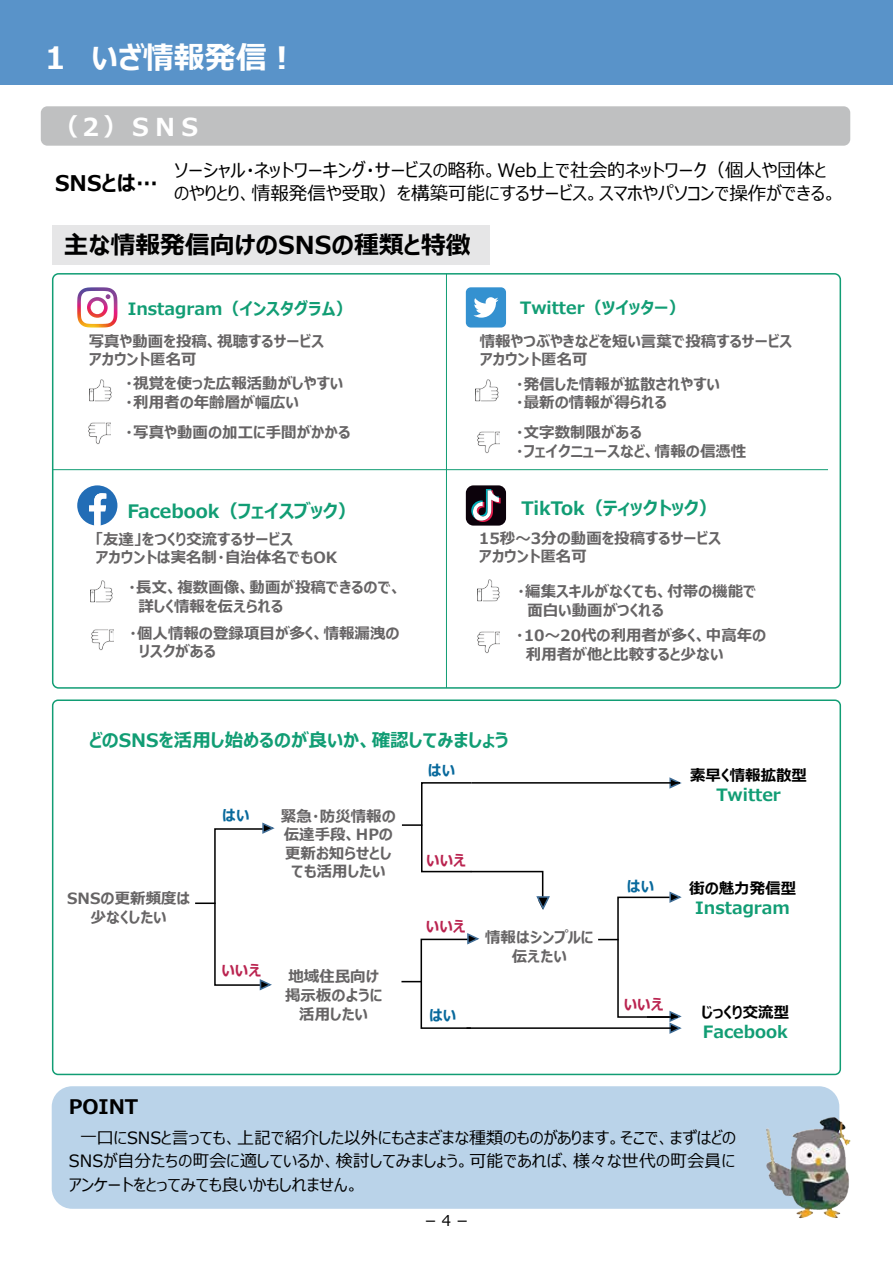
<style>
.page{position:relative;width:893px;height:1263px;background:#fff}
.page>*{position:absolute;margin:0;border:0;box-sizing:border-box;transform-origin:0 0}
.t1{font:700 30.9px "Meiryo UI";color:#fff}
.t2{font:700 24.75px "Meiryo UI";color:#000}
.t3{font:700 24.75px "Meiryo UI";color:#fff}
.t4{font:700 21.6px "Meiryo UI";color:#000}
.t5{font:700 20.1px "Meiryo UI";color:#000}
.t6{font:18.45px/23.1px "Meiryo UI";color:#000}
.t7{font:700 18.45px "Meiryo UI";color:#119d74}
.t8{font:16.95px/23.4px "Meiryo UI";color:#000;text-align:right}
.t9{font:700 16.95px "Meiryo UI";color:#119d74}
.t10{font:700 15.45px/18.6px "Meiryo UI";color:#666465}
.t11{font:700 15.45px "Meiryo UI";color:#000}
.t12{font:700 15.45px "Meiryo UI";color:#ba2450}
.t13{font:700 15.45px "Meiryo UI";color:#08699c}
.t14{font:15px "Meiryo UI";color:#000}
</style>
<div class="page">
<div style="left:52px;top:273px;width:789px;height:416px;border:2px solid #119d74;border-radius:6px"></div>
<hr style="left:53px;top:469px;width:775px;height:1px;background:#119d74">
<hr style="left:446px;top:274px;width:1px;height:414px;background:#119d74">
<div style="left:52px;top:699px;width:789px;height:376px;border:2px solid #119d74;border-radius:5px"></div>
<div style="left:214px;top:828px;width:51px;height:158px;border:2px solid #000"></div>
<hr style="left:195px;top:902px;width:21px;height:2px;background:#000">
<div style="left:421px;top:782px;width:51px;height:90px;border:2px solid #000"></div>
<hr style="left:402px;top:824px;width:20px;height:2px;background:#000">
<div style="left:420px;top:939px;width:52px;height:90px;border:2px solid #000"></div>
<svg style="left:401px;top:981px;width:21px;height:1px"></svg>
<svg style="left:261px;top:822px;width:14px;height:13px"></svg>
<svg style="left:258px;top:978px;width:14px;height:13px"></svg>
<svg style="left:669px;top:777px;width:13px;height:12px"></svg>
<svg style="left:469px;top:870px;width:81px;height:40px"></svg>
<svg style="left:466px;top:933px;width:14px;height:13px"></svg>
<div style="left:617px;top:896px;width:53px;height:122px;border:2px solid #000"></div>
<svg style="left:598px;top:939px;width:21px;height:1px"></svg>
<svg style="left:668px;top:891px;width:14px;height:13px"></svg>
<svg style="left:668px;top:1010px;width:14px;height:24px"></svg>
<hr style="left:471px;top:782px;width:209px;height:2px;background:#000">
<hr style="left:647px;top:1016px;width:31px;height:2px;background:#000">
<hr style="left:466px;top:1027px;width:209px;height:2px;background:#000">
<div style="left:0;top:0;width:893px;height:85px;background:#5993c9"></div>
<div style="left:41px;top:106px;width:809px;height:40px;background:#bfc0c1;border-radius:7px"></div>
<div style="left:53px;top:225px;width:437px;height:39px;background:#e6e6e7"></div>
<div style="left:52px;top:1086px;width:787px;height:123px;background:#bad3e9;border-radius:20px"></div>
<div style="left:466px;top:485px;width:40px;height:41px;background:#0c020b;border-radius:8px"></div>
<svg style="left:471px;top:489px;width:30px;height:33px"></svg>
<div style="left:466px;top:287px;width:40px;height:40px;background:#3491d0;border-radius:5px"></div>
<svg style="left:473px;top:297px;width:25px;height:21px"></svg>
<svg style="left:77px;top:485px;width:40px;height:41px"></svg>
<svg style="left:77px;top:287px;width:40px;height:41px"></svg>
<img style="left:763px;top:1114px;width:88px;height:105px">
<img style="left:90px;top:380px;width:22px;height:22px">
<img style="left:88px;top:422px;width:23px;height:22px">
<img style="left:476px;top:379px;width:23px;height:22px">
<img style="left:477px;top:431px;width:22px;height:22px">
<img style="left:90px;top:580px;width:23px;height:22px">
<img style="left:91px;top:629px;width:23px;height:22px">
<img style="left:477px;top:579px;width:23px;height:22px">
<img style="left:477px;top:631px;width:22px;height:22px">
<h1 class="t1" style="left:40px;top:36px;width:259px">１ いざ情報発信︕</h1>
<h2 class="t3" style="left:54px;top:109px;width:150px">（２）ＳＮＳ</h2>
<h3 class="t4" style="left:55px;top:168px;width:104px">SNSとは…</h3>
<p class="t6" style="left:174px;top:159px;width:664px">ソーシャル・ネットワーキング・サービスの略称。Web上で社会的ネットワーク（個人や団体とのやりとり、情報発信や受取）を構築可能にするサービス。スマホやパソコンで操作ができる。</p>
<h2 class="t2" style="left:64px;top:228px;width:408px">主な情報発信向けのSNSの種類と特徴</h2>
<p class="t9" style="left:128px;top:297px;width:226px">Instagram（インスタグラム）</p>
<p class="t10" style="left:89px;top:333px;width:237px">写真や動画を投稿、視聴するサービスアカウント匿名可</p>
<p class="t10" style="left:125px;top:375px;width:220px">・視覚を使った広報活動がしやすい・利用者の年齢層が幅広い</p>
<p class="t10" style="left:125px;top:424px;width:227px">・写真や動画の加工に手間がかかる</p>
<p class="t7" style="left:127px;top:498px;width:230px">Facebook（フェイスブック）</p>
<p class="t10" style="left:95px;top:531px;width:243px">「友達」をつくり交流するサービス<br>アカウントは実名制・自治体名でもOK</p>
<p class="t10" style="left:138px;top:579px;width:264px;text-indent:-10px">・長文、複数画像、動画が投稿できるので、詳しく情報を伝えられる</p>
<p class="t10" style="left:139px;top:625px;width:262px;text-indent:-10px">・個人情報の登録項目が多く、情報漏洩のリスクがある</p>
<p class="t9" style="left:520px;top:296px;width:167px">Twitter（ツイッター）</p>
<p class="t10" style="left:480px;top:333px;width:314px">情報やつぶやきなどを短い言葉で投稿するサービスアカウント匿名可</p>
<p class="t10" style="left:516px;top:376px;width:206px">・発信した情報が拡散されやすい・最新の情報が得られる</p>
<p class="t10" style="left:516px;top:424px;width:232px">・文字数制限がある<br>・フェイクニュースなど、情報の信憑性</p>
<p class="t7" style="left:521px;top:495px;width:197px">TikTok（ティックトック）</p>
<p class="t10" style="left:479px;top:529px;width:244px">15秒～3分の動画を投稿するサービスアカウント匿名可</p>
<p class="t10" style="left:527px;top:583px;width:231px;text-indent:-10px">・編集スキルがなくても、付帯の機能で面白い動画がつくれる</p>
<p class="t10" style="left:526px;top:627px;width:242px;text-indent:-10px">・10～20代の利用者が多く、中高年の利用者が他と比較すると少ない</p>
<p class="t7" style="left:89px;top:727px;width:421px">どのSNSを活用し始めるのが良いか、確認してみましょう</p>
<p class="t10" style="left:67px;top:890px;width:125px;text-align:center">SNSの更新頻度は少なくしたい</p>
<h3 class="t5" style="left:69px;top:1093px;width:71px">POINT</h3>
<p class="t13" style="left:222px;top:804px;width:29px">はい</p>
<p class="t10" style="left:281px;top:808px;width:117px;text-align:center">緊急・防災情報の伝達手段、HPの更新お知らせとしても活用したい</p>
<p class="t12" style="left:221px;top:959px;width:42px">いいえ</p>
<p class="t10" style="left:285px;top:968px;width:99px;text-align:center">地域住民向け掲示板のように活用したい</p>
<p class="t13" style="left:428px;top:760px;width:29px">はい</p>
<p class="t12" style="left:426px;top:849px;width:42px">いいえ</p>
<p class="t12" style="left:426px;top:916px;width:42px">いいえ</p>
<p class="t13" style="left:429px;top:1005px;width:29px">はい</p>
<p class="t10" style="left:485px;top:929px;width:110px;text-align:center">情報はシンプルに伝えたい</p>
<p class="t13" style="left:627px;top:875px;width:29px">はい</p>
<p class="t11" style="left:690px;top:764px;width:118px">素早く情報拡散型</p>
<p class="t9" style="left:716px;top:783px;width:66px">Twitter</p>
<p class="t11" style="left:689px;top:877px;width:108px">街の魅力発信型</p>
<p class="t9" style="left:695px;top:896px;width:96px">Instagram</p>
<p class="t12" style="left:624px;top:994px;width:42px">いいえ</p>
<p class="t11" style="left:701px;top:1002px;width:89px">じっくり交流型</p>
<p class="t9" style="left:703px;top:1020px;width:86px">Facebook</p>
<p class="t8" style="left:69px;top:1127px;width:669px">一口にSNSと言っても、上記で紹介した以外にもさまざまな種類のものがあります。そこで、まずはどの<br>SNSが自分たちの町会に適しているか、検討してみましょう。可能であれば、様々な世代の町会員に</p>
<p class="t8" style="left:69px;top:1174px;width:292px">アンケートをとってみても良いかもしれません。</p>
<p class="t14" style="left:423px;top:1210px;width:48px">－4－</p>
</div>
